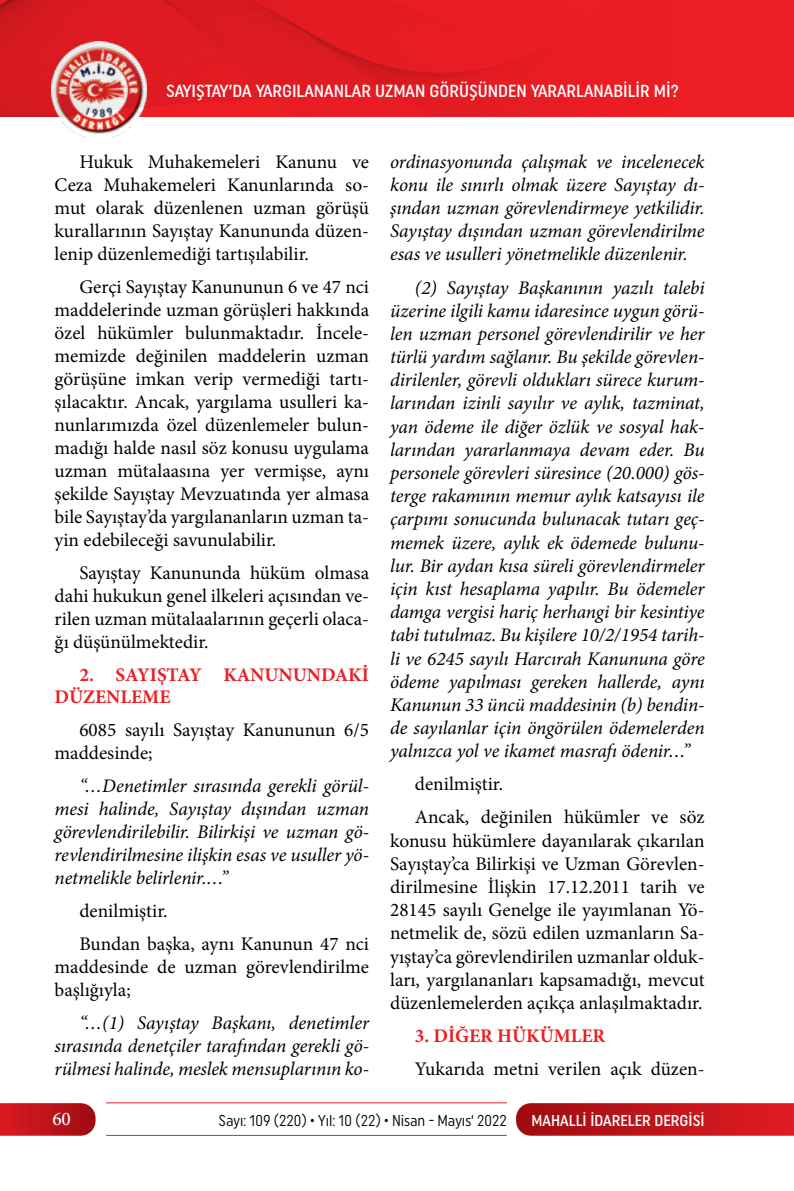
<style>
.page{position:relative;width:794px;height:1191px;background:#fff}
.page>*{position:absolute;margin:0;border:0;box-sizing:border-box;transform-origin:0 0}
.t1{font:italic 19.25px/23.1px "Minion Pro";letter-spacing:-.005em;color:#000;text-align:justify}
.t2{font:19.25px/22.9px "Minion Pro";color:#000;text-align:justify}
.t3{font:700 19.25px/22.9px "Minion Pro";color:#ed1d24}
.t4{font:500 19.25px "Minion Pro";color:#fff}
.t5{font:500 17.5px "Uniform Condensed";color:#fff}
.t6{font:15.75px "Uniform Condensed";color:#000;scale:.95 1}
.t7{font:500 15.75px "Uniform Condensed";color:#fff}
</style>
<div class="page">
<svg style="left:516px;top:1103px;width:278px;height:32px;background:#c0181e"></svg>
<svg style="left:0;top:1103px;width:95px;height:32px;background:#be1a20"></svg>
<hr style="left:106px;top:1102px;width:401px;height:1px;background:#ed1d24">
<hr style="left:106px;top:1135px;width:401px;height:1px;background:#ed1d24">
<img style="left:58px;top:117px;width:82px;height:20px">
<img style="left:0;top:0;width:785px;height:117px">
<p class="t5" style="left:166px;top:80px;width:514px">SAYIŞTAY’DA YARGILANANLAR UZMAN GÖRÜŞÜNDEN YARARLANABİLİR Mİ?</p>
<p class="t2" style="left:55px;top:150px;width:316px;text-indent:25px">Hukuk Muhakemeleri Kanunu ve Ceza Muhakemeleri Kanunlarında so&shy;mut olarak düzenlenen uzman görüşü kurallarının Sayıştay Kanununda düzen&shy;lenip düzenlemediği tartışılabilir.</p>
<p class="t2" style="left:55px;top:275px;width:316px;text-indent:25px">Gerçi Sayıştay Kanununun 6 ve 47 nci maddelerinde uzman görüşleri hakkında özel hükümler bulunmaktadır. İncele&shy;memizde değinilen maddelerin uzman görüşüne imkan verip vermediği tartı&shy;şılacaktır. Ancak, yargılama usulleri ka&shy;nunlarımızda özel düzenlemeler bulun&shy;madığı halde nasıl söz konusu uygulama uzman mütalaasına yer vermişse, aynı şekilde Sayıştay Mevzuatında yer almasa bile Sayıştay’da yargılananların uzman ta&shy;yin edebileceği savunulabilir.</p>
<p class="t2" style="left:55px;top:561px;width:316px;text-indent:25px">Sayıştay Kanununda hüküm olmasa dahi hukukun genel ilkeleri açısından ve&shy;rilen uzman mütalaalarının geçerli olaca&shy;ğı düşünülmektedir.</p>
<p class="t3" style="left:55px;top:662px;width:316px;text-indent:25px">2. SAYIŞTAY KANUNUNDAKİ<br>DÜZENLEME</p>
<p class="t2" style="left:55px;top:719px;width:316px;text-indent:25px">6085 sayılı Sayıştay Kanununun 6/5 maddesinde;</p>
<p class="t1" style="left:55px;top:774px;width:316px;text-indent:25px">“…Denetimler sırasında gerekli görül&shy;mesi halinde, Sayıştay dışından uzman görevlendirilebilir. Bilirkişi ve uzman gö&shy;revlendirilmesine ilişkin esas ve usuller yö&shy;netmelikle belirlenir.…”</p>
<p class="t2" style="left:79px;top:894px;width:291px;line-height:32.9px">denilmiştir.<br>Bundan başka, aynı Kanunun 47 nci</p>
<p class="t2" style="left:55px;top:955px;width:316px">maddesinde de uzman görevlendirilme başlığıyla;</p>
<p class="t1" style="left:55px;top:1011px;width:316px;text-indent:25px">“…(1) Sayıştay Başkanı, denetimler sırasında denetçiler tarafından gerekli gö&shy;rülmesi halinde, meslek mensuplarının ko-</p>
<p class="t1" style="left:390px;top:150px;width:316px">ordinasyonunda çalışmak ve incelenecek konu ile sınırlı olmak üzere Sayıştay dı&shy;şından uzman görevlendirmeye yetkilidir.<br>Sayıştay dışından uzman görevlendirilme esas ve usulleri yönetmelikle düzenlenir.</p>
<p class="t1" style="left:390px;top:276px;width:316px;text-indent:25px">(2) Sayıştay Başkanının yazılı talebi üzerine ilgili kamu idaresince uygun görü&shy;len uzman personel görevlendirilir ve her türlü yardım sağlanır. Bu şekilde görevlen&shy;dirilenler, görevli oldukları sürece kurum&shy;larından izinli sayılır ve aylık, tazminat, yan ödeme ile diğer özlük ve sosyal hak&shy;larından yararlanmaya devam eder. Bu personele görevleri süresince (20.000) gös&shy;terge rakamının memur aylık katsayısı ile çarpımı sonucunda bulunacak tutarı geç&shy;memek üzere, aylık ek ödemede bulunu&shy;lur. Bir aydan kısa süreli görevlendirmeler için kıst hesaplama yapılır. Bu ödemeler damga vergisi hariç herhangi bir kesintiye tabi tutulmaz. Bu kişilere 10/2/1954 tarih&shy;li ve 6245 sayılı Harcırah Kanununa göre ödeme yapılması gereken hallerde, aynı Kanunun 33 üncü maddesinin (b) bendin&shy;de sayılanlar için öngörülen ödemelerden yalnızca yol ve ikamet masrafı ödenir…”</p>
<p class="t2" style="left:415px;top:767px;width:291px;line-height:33.1px">denilmiştir.<br>Ancak, değinilen hükümler ve söz</p>
<p class="t2" style="left:390px;top:829px;width:316px">konusu hükümlere dayanılarak çıkarılan Sayıştay’ca Bilirkişi ve Uzman Görevlen&shy;dirilmesine İlişkin 17.12.2011 tarih ve 28145 sayılı Genelge ile yayımlanan Yö&shy;netmelik de, sözü edilen uzmanların Sa&shy;yıştay’ca görevlendirilen uzmanlar olduk&shy;ları, yargılananları kapsamadığı, mevcut düzenlemelerden açıkça anlaşılmaktadır.</p>
<p class="t3" style="left:415px;top:1024px;width:192px">3. DİĞER HÜKÜMLER</p>
<p class="t2" style="left:415px;top:1057px;width:291px">Yukarıda metni verilen açık düzen-</p>
<p class="t4" style="left:52px;top:1106px;width:20px">60</p>
<p class="t6" style="left:219px;top:1111px;width:305px">Sayı: 109 (220) • Yıl: 10 (22) • Nisan - Mayıs‘ 2022</p>
<p class="t7" style="left:531px;top:1111px;width:175px">MAHALLİ İDARELER DERGİSİ</p>
</div>
